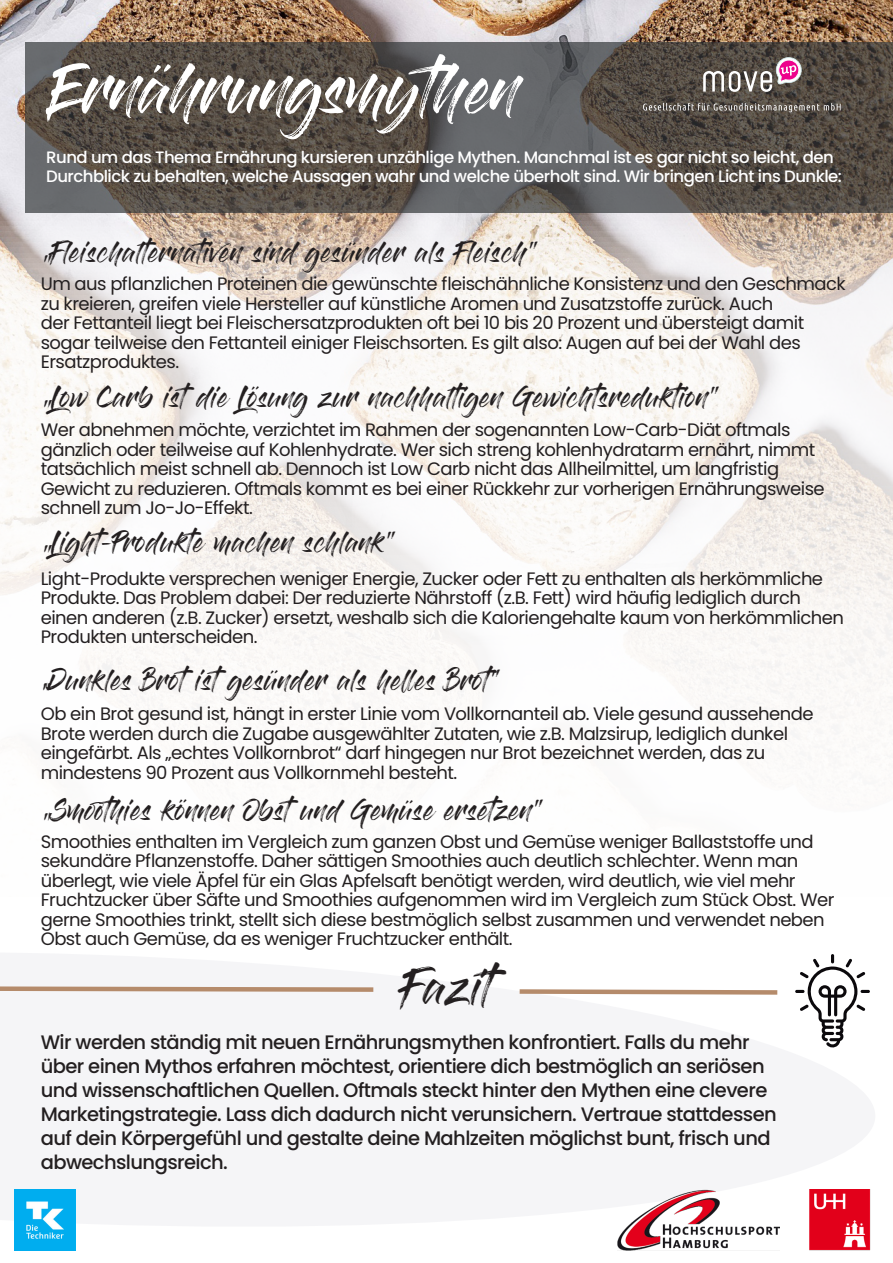
<style>
.page{position:relative;width:893px;height:1263px;background:#fff}
.page>*{position:absolute;margin:0;border:0;box-sizing:border-box;transform-origin:0 0}
.t1{font:51px "Gloss And Bloom";letter-spacing:-.01em;color:#fff}
.t2{font:36px "Gloss And Bloom";letter-spacing:.02em;color:#231f20}
.t3{font:21px "Gloss And Bloom";letter-spacing:.02em;color:#231f20}
.t4{font:500 19.5px/24px "Poppins";letter-spacing:-.03em;color:#231f20}
.t5{font:18px/19.5px "Poppins";letter-spacing:-.03em;color:#231f20}
.t6{font:500 16.5px/19.5px "Poppins";letter-spacing:-.03em;color:#fff}
</style>
<div class="page">
<img style="left:0;top:0;width:893px;height:719px">
<svg style="left:26px;top:42px;width:867px;height:171px"></svg>
<img style="left:809px;top:1189px;width:62px;height:61px">
<img style="left:15px;top:1189px;width:61px;height:61px">
<img style="left:618px;top:1189px;width:161px;height:61px">
<svg style="left:643px;top:103px;width:198px;height:9px"></svg>
<svg style="left:703px;top:57px;width:99px;height:35px"></svg>
<svg style="left:0;top:986px;width:374px;height:6px"></svg>
<svg style="left:519px;top:989px;width:259px;height:6px"></svg>
<svg style="left:795px;top:954px;width:75px;height:93px"></svg>
<p class="t1" style="left:51px;top:66px;width:469px">Ernährungsmythen</p>
<p class="t6" style="left:46px;top:148px;width:797px">Rund um das Thema Ernährung kursieren unzählige Mythen. Manchmal ist es gar nicht so leicht, den<br>Durchblick zu behalten, welche Aussagen wahr und welche überholt sind. Wir bringen Licht ins Dunkle:</p>
<p class="t3" style="left:41px;top:242px;width:497px">„Fleischalternativen sind gesünder als Fleisch“</p>
<p class="t5" style="left:41px;top:274px;width:807px">Um aus pflanzlichen Proteinen die gewünschte fleischähnliche Konsistenz und den Geschmack zu kreieren, greifen viele Hersteller auf künstliche Aromen und Zusatzstoffe zurück. Auch<br>der Fettanteil liegt bei Fleischersatzprodukten oft bei 10 bis 20 Prozent und übersteigt damit sogar teilweise den Fettanteil einiger Fleischsorten. Es gilt also: Augen auf bei der Wahl des Ersatzproduktes.</p>
<p class="t3" style="left:41px;top:387px;width:678px">„Low Carb istdie Lösung zur nachhaltigen Gewichtsreduktion“</p>
<p class="t5" style="left:41px;top:420px;width:785px">Wer abnehmen möchte, verzichtet im Rahmen der sogenannten Low-Carb-Diät oftmals gänzlich oder teilweise auf Kohlenhydrate. Wer sich streng kohlenhydratarm ernährt, nimmt tatsächlich meist schnell ab. Dennoch ist Low Carb nicht das Allheilmittel, um langfristig Gewicht zu reduzieren. Oftmals kommt es bei einer Rückkehr zur vorherigen Ernährungsweise schnell zum Jo-Jo-Effekt.</p>
<p class="t3" style="left:41px;top:533px;width:354px">„Light-Produkte machen schlank“</p>
<p class="t5" style="left:41px;top:568px;width:805px">Light-Produkte versprechen weniger Energie, Zucker oder Fett zu enthalten als herkömmliche Produkte. Das Problem dabei: Der reduzierte Nährstoff (z.B. Fett) wird häufig lediglich durch einen anderen (z.B. Zucker) ersetzt, weshalb sich die Kaloriengehalte kaum von herkömmlichen Produkten unterscheiden.</p>
<p class="t3" style="left:40px;top:670px;width:464px">„Dunkles Brotistgesünder als helles Brot“</p>
<p class="t5" style="left:41px;top:704px;width:774px">Ob ein Brot gesund ist, hängt in erster Linie vom Vollkornanteil ab. Viele gesund aussehende Brote werden durch die Zugabe ausgewählter Zutaten, wie z.B. Malzsirup, lediglich dunkel eingefärbt. Als „echtes Vollkornbrot“ darf hingegen nur Brot bezeichnet werden, das zu mindestens 90 Prozent aus Vollkornmehl besteht.</p>
<p class="t3" style="left:41px;top:800px;width:502px">„Smoothies können Obstund Gemüse ersetzen“</p>
<p class="t5" style="left:41px;top:832px;width:795px">Smoothies enthalten im Vergleich zum ganzen Obst und Gemüse weniger Ballaststoffe und sekundäre Pflanzenstoffe. Daher sättigen Smoothies auch deutlich schlechter. Wenn man überlegt, wie viele Äpfel für ein Glas Apfelsaft benötigt werden, wird deutlich, wie viel mehr Fruchtzucker über Säfte und Smoothies aufgenommen wird im Vergleich zum Stück Obst. Wer gerne Smoothies trinkt, stellt sich diese bestmöglich selbst zusammen und verwendet neben Obst auch Gemüse, da es weniger Fruchtzucker enthält.</p>
<p class="t2" style="left:401px;top:970px;width:114px">Fazit</p>
<p class="t4" style="left:41px;top:1030px;width:737px">Wir werden ständig mit neuen Ernährungsmythen konfrontiert. Falls du mehr über einen Mythos erfahren möchtest, orientiere dich bestmöglich an seriösen und wissenschaftlichen Quellen. Oftmals steckt hinter den Mythen eine clevere Marketingstrategie. Lass dich dadurch nicht verunsichern. Vertraue stattdessen auf dein Körpergefühl und gestalte deine Mahlzeiten möglichst bunt, frisch und abwechslungsreich.</p>
</div>
